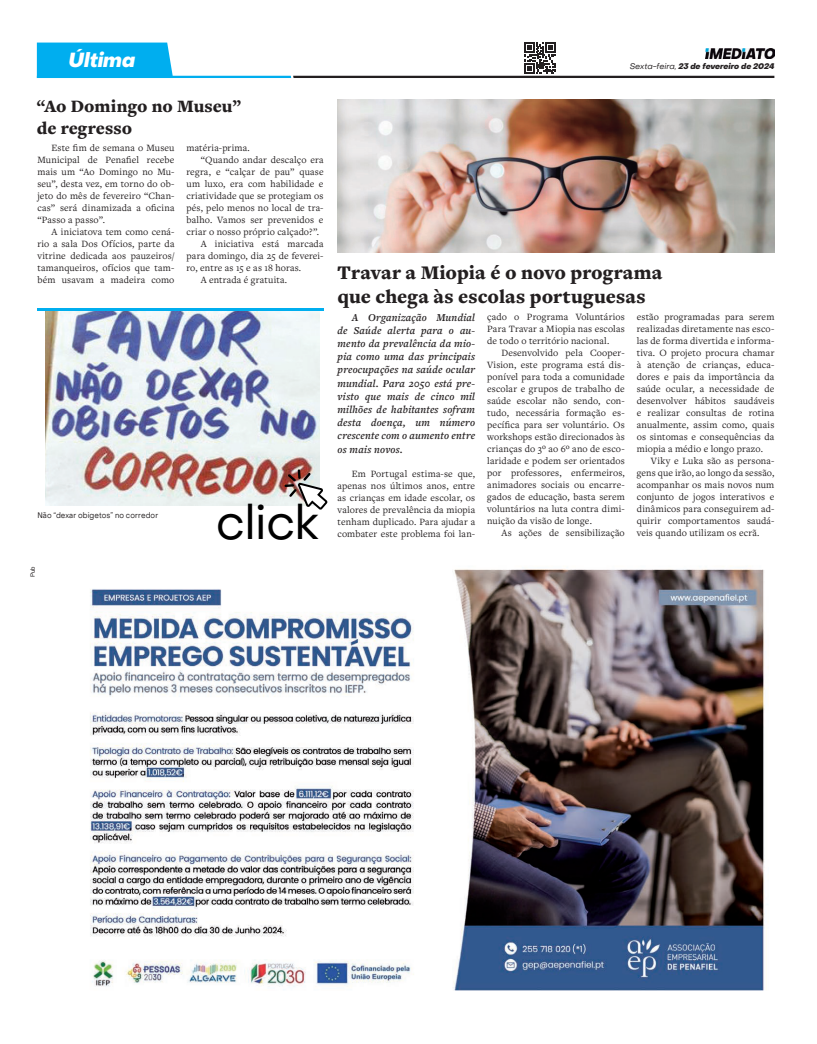
<style>
.page{position:relative;width:817px;height:1044px;background:#fff}
.page>*{position:absolute;margin:0;border:0;box-sizing:border-box;transform-origin:0 0}
.t1{font:48px "Object Sans";letter-spacing:-.015em;color:#000}
.t2{font:900 20px/24px "Freight Text Pro";letter-spacing:.005em;color:#231f20}
.t3{font:italic 800 20px "Object Sans";color:#fff}
.t4{font:900 18px/21.6px "Freight Text Pro";letter-spacing:.005em;color:#231f20}
.t5{font:italic 600 11px/13.2px "Freight Text Pro";letter-spacing:.015em;color:#231f20;text-align:justify}
.t6{font:10px/12px "Freight Text Pro";letter-spacing:.015em;color:#231f20;text-align:justify}
.t7{font:italic 800 8px "Object Sans";letter-spacing:-.005em;color:#231f20}
.t8{font:8px "Object Sans";letter-spacing:.015em;color:#231f20;scale:.9 1}
.t9{font:6px "Helvetica";color:#231f20}
.s1{font-weight:400}
</style>
<div class="page">
<svg style="left:37px;top:43px;width:737px;height:35px"></svg>
<img style="left:705px;top:49px;width:69px;height:9px">
<img style="left:90px;top:569px;width:679px;height:422px">
<hr style="left:37px;top:308px;width:286px;height:3px;background:#00aeef">
<img style="left:46px;top:311px;width:273px;height:194px">
<svg style="left:284px;top:469px;width:44px;height:41px"></svg>
<img style="left:337px;top:99px;width:437px;height:153px">
<h2 class="t3" style="left:69px;top:47px;width:68px">Última</h2>
<h3 class="t4" style="left:37px;top:95px;width:205px">“Ao Domingo no Museu” de regresso</h3>
<p class="t6" style="left:37px;top:142px;width:138px;text-indent:14px">Este fim de semana o Museu Municipal de Penafiel recebe mais um “Ao Domingo no Mu&shy;seu”, desta vez, em torno do ob&shy;jeto do mês de fevereiro “Chan&shy;cas” será dinamizada a oficina “Passo a passo”.</p>
<p class="t6" style="left:37px;top:226px;width:138px;text-indent:14px">A iniciatova tem como cená&shy;rio a sala Dos Ofícios, parte da vitrine dedicada aos pauzeiros/ tamanqueiros, ofícios que tam&shy;bém usavam a madeira como</p>
<p class="t6" style="left:186px;top:142px;width:65px">matéria-prima.</p>
<p class="t6" style="left:201px;top:154px;width:124px">“Quando andar descalço era</p>
<p class="t6" style="left:186px;top:166px;width:138px">regra, e “calçar de pau” quase</p>
<p class="t6" style="left:186px;top:178px;width:138px">um luxo, era com habilidade e</p>
<p class="t6" style="left:186px;top:190px;width:138px">criatividade que se protegiam os</p>
<p class="t6" style="left:186px;top:202px;width:138px">pés, pelo menos no local de tra-</p>
<p class="t6" style="left:186px;top:214px;width:138px">balho. Vamos ser prevenidos e</p>
<p class="t6" style="left:186px;top:226px;width:134px">criar o nosso próprio calçado?”.</p>
<p class="t6" style="left:201px;top:238px;width:124px">A iniciativa está marcada</p>
<p class="t6" style="left:186px;top:250px;width:138px">para domingo, dia 25 de feverei-</p>
<p class="t6" style="left:186px;top:262px;width:116px">ro, entre as 15 e as 18 horas.</p>
<p class="t6" style="left:201px;top:274px;width:88px">A entrada é gratuita.</p>
<p class="t8" style="left:37px;top:510px;width:136px">Não “dexar obigetos” no corredor</p>
<h1 class="t1" style="left:216px;top:493px;width:104px">click</h1>
<p class="t9" style="left:28px;top:577px;width:12px;rotate:-90deg">Pub</p>
<p class="t7" style="left:629px;top:61px;width:146px"><span class="s1">Sexta-feira,</span> 23 de fevereiro de 2024</p>
<h2 class="t2" style="left:337px;top:260px;width:326px">Travar a Miopia é o novo programa que chega às escolas portuguesas</h2>
<p class="t5" style="left:337px;top:310px;width:139px;text-indent:14px">A Organização Mundial de Saúde alerta para o au&shy;mento da prevalência da mio&shy;pia como uma das principais preocupações na saúde ocular mundial. Para 2050 está pre&shy;visto que mais de cinco mil milhões de habitantes sofram desta doença, um número crescente com o aumento entre os mais novos.</p>
<p class="t6" style="left:337px;top:467px;width:139px;text-indent:14px">Em Portugal estima-se que, apenas nos últimos anos, entre as crianças em idade escolar, os valores de prevalência da miopia tenham duplicado. Para ajudar a combater este problema foi lan-</p>
<p class="t6" style="left:636px;top:310px;width:139px">estão programadas para serem realizadas diretamente nas esco&shy;las de forma divertida e informa&shy;tiva. O projeto procura chamar à atenção de crianças, educa&shy;dores e pais da importância da saúde ocular, a necessidade de desenvolver hábitos saudáveis e realizar consultas de rotina anualmente, assim como, quais os sintomas e consequências da miopia a médio e longo prazo.</p>
<p class="t6" style="left:636px;top:454px;width:139px;text-indent:14px">Viky e Luka são as persona&shy;gens que irão, ao longo da sessão, acompanhar os mais novos num conjunto de jogos interativos e dinâmicos para conseguirem ad&shy;quirir comportamentos saudá&shy;veis quando utilizam os ecrã.</p>
<p class="t6" style="left:487px;top:310px;width:139px">çado o Programa Voluntários Para Travar a Miopia nas escolas de todo o território nacional.</p>
<p class="t6" style="left:487px;top:346px;width:139px;text-indent:14px">Desenvolvido pela Cooper-Vision, este programa está dis&shy;ponível para toda a comunidade escolar e grupos de trabalho de saúde escolar não sendo, con&shy;tudo, necessária formação es&shy;pecífica para ser voluntário. Os workshops estão direcionados às crianças do 3º ao 6º ano de esco&shy;laridade e podem ser orientados por professores, enfermeiros, animadores sociais ou encarre&shy;gados de educação, basta serem voluntários na luta contra dimi&shy;nuição da visão de longe.</p>
<p class="t6" style="left:501px;top:526px;width:125px">As ações de sensibilização</p>
</div>
